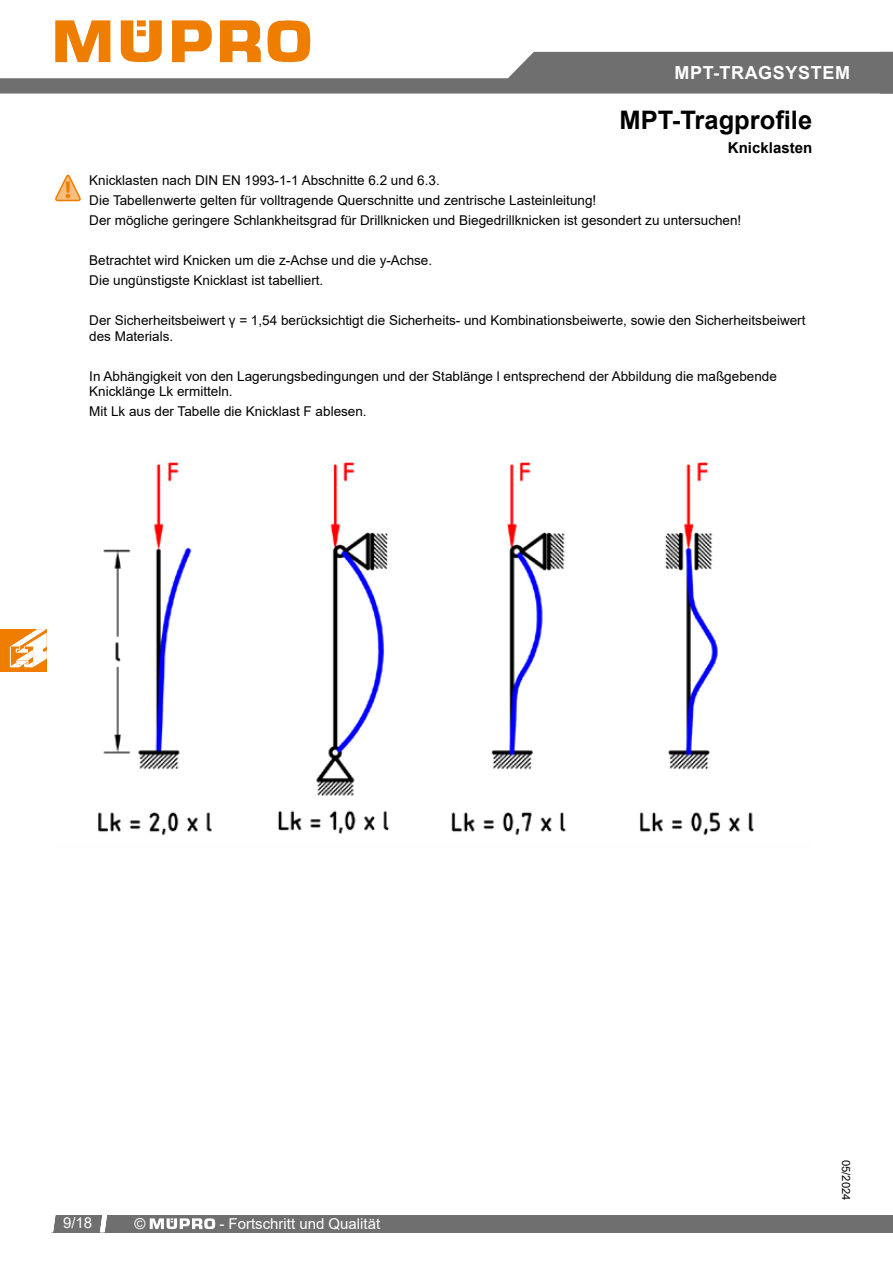
<style>
.page{position:relative;width:893px;height:1263px;background:#fff}
.page>*{position:absolute;margin:0;border:0;box-sizing:border-box;transform-origin:0 0}
.t1{font:700 25.5px "Arial";color:#000}
.t2{font:700 24.6px "Myriad";color:#ef7d00}
.t3{font:700 18px "Arial";letter-spacing:.035em;color:#fff}
.t4{font:15px "Arial";color:#fff}
.t5{font:700 15px "Arial";color:#000}
.t6{font:13.5px/20px "Arial";color:#000}
.t7{font:11.25px "Arial";color:#000}
</style>
<div class="page">
<svg style="left:0;top:20px;width:893px;height:74px"></svg>
<div style="left:51px;top:1215px;width:842px;height:17px;background:#706f6f"></div>
<svg style="left:51px;top:1215px;width:4px;height:17px"></svg>
<svg style="left:100px;top:1215px;width:7px;height:17px"></svg>
<svg style="left:150px;top:1218px;width:65px;height:11px"></svg>
<img style="left:98px;top:462px;width:656px;height:374px">
<svg style="left:55px;top:175px;width:26px;height:27px"></svg>
<div style="left:0;top:629px;width:47px;height:43px;background:#ef7d00"></div>
<svg style="left:10px;top:629px;width:37px;height:38px"></svg>
<h2 class="t2" style="left:65px;top:177px;width:8px">!</h2>
<h3 class="t3" style="left:674px;top:60px;width:177px">MPT-TRAGSYSTEM</h3>
<h1 class="t1" style="left:619px;top:102px;width:194px">MPT-Tragprofile</h1>
<p class="t5" style="left:728px;top:138px;width:86px">Knicklasten</p>
<p class="t6" style="left:89px;top:170px;width:653px">Knicklasten nach DIN EN 1993-1-1 Abschnitte 6.2 und 6.3.<br>Die Tabellenwerte gelten für volltragende Querschnitte und zentrische Lasteinleitung!<br>Der mögliche geringere Schlankheitsgrad für Drillknicken und Biegedrillknicken ist gesondert zu untersuchen!</p>
<p class="t6" style="left:89px;top:250px;width:344px">Betrachtet wird Knicken um die z-Achse und die y-Achse.<br>Die ungünstigste Knicklast ist tabelliert.</p>
<p class="t6" style="left:89px;top:312px;width:718px;line-height:15.8px">Der Sicherheitsbeiwert γ = 1,54 berücksichtigt die Sicherheits- und Kombinationsbeiwerte, sowie den Sicherheitsbeiwert des Materials.</p>
<p class="t6" style="left:89px;top:368px;width:689px;line-height:15.8px">In Abhängigkeit von den Lagerungsbedingungen und der Stablänge l entsprechend der Abbildung die maßgebende<br>Knicklänge Lk ermitteln.</p>
<p class="t6" style="left:89px;top:402px;width:279px">Mit Lk aus der Tabelle die Knicklast F ablesen.</p>
<p class="t7" style="left:854px;top:1160px;width:42px;rotate:90deg">05/2024</p>
<p class="t4" style="left:63px;top:1213px;width:31px">9/18</p>
<p class="t4" style="left:135px;top:1213px;width:13px">©</p>
<p class="t4" style="left:219px;top:1213px;width:162px">- Fortschritt und Qualität</p>
</div>
